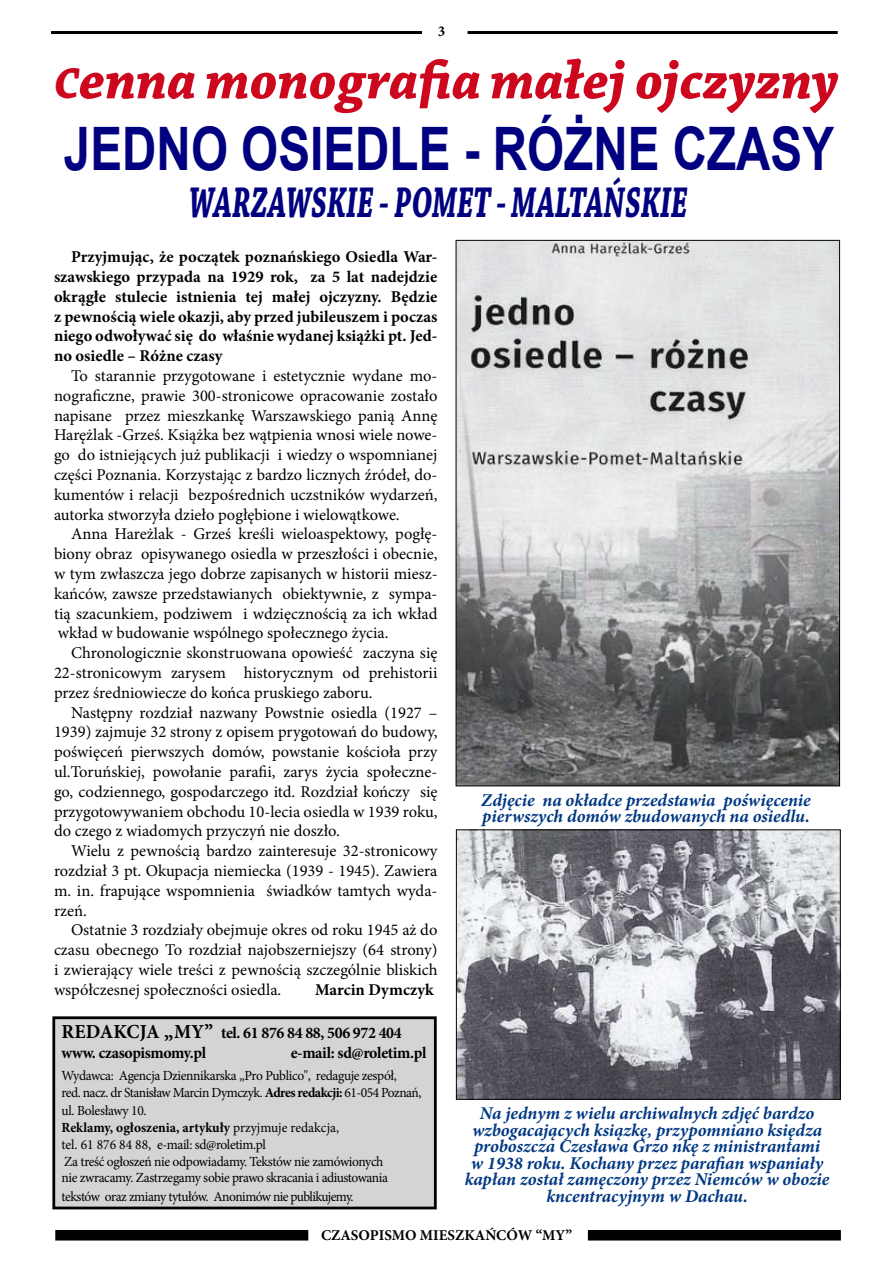
<style>
.page{position:relative;width:893px;height:1263px;background:#fff}
.page>*{position:absolute;margin:0;border:0;box-sizing:border-box;transform-origin:0 0}
.t1{font:700 60px "Arial";color:#000080;scale:.79 1}
.t2{font:italic 700 57px "Chaparral Pro";color:#cd071e;scale:.95 1}
.t3{font:italic 700 45.3px "Chaparral Pro";color:#000080;scale:.64 1}
.t4{font:700 19.95px "Minion Pro";color:#000}
.t5{font:italic 700 18px/16.5px "Minion Pro";letter-spacing:-.005em;color:#003882;text-align:center}
.t6{font:16.5px/19.8px "Minion Pro";color:#000;text-align:justify}
.t7{font:700 16.5px/19.8px "Minion Pro";color:#000;text-align:justify}
.t8{font:700 16.35px/19.5px "Minion Pro";letter-spacing:-.02em;color:#000}
.t9{font:700 15px "Minion Pro";color:#000}
.t10{font:13.95px/16.6px "Minion Pro";letter-spacing:-.035em;color:#000}
.s1{font-size:45.3px}
.s2{font-size:19.95px}
.s3{font-weight:700}
</style>
<div class="page">
<hr style="left:51px;top:31px;width:371px;height:3px;background:#000">
<hr style="left:467px;top:31px;width:371px;height:3px;background:#000">
<div style="left:55px;top:1230px;width:253px;height:10px;background:#000"></div>
<div style="left:588px;top:1230px;width:253px;height:10px;background:#000"></div>
<div style="left:54px;top:1018px;width:381px;height:190px;background:#d3d4d5"></div>
<div style="left:52px;top:1016px;width:385px;height:193px;border:3px solid #000"></div>
<img style="left:458px;top:242px;width:380px;height:542px">
<img style="left:458px;top:831px;width:381px;height:267px">
<div style="left:456px;top:829px;width:385px;height:271px;border:1px solid #000"></div>
<p class="t9" style="left:438px;top:21px;width:9px">3</p>
<h2 class="t2" style="left:54px;top:47px;width:828px"><span class="s1">C</span>enna monografia małej ojczyzny</h2>
<h1 class="t1" style="left:64px;top:109px;width:976px">JEDNO OSIEDLE - RÓŻNE CZASY</h1>
<h3 class="t3" style="left:189px;top:176px;width:781px">WARZAWSKIE - POMET - MALTAŃSKIE</h3>
<p class="t7" style="left:54px;top:247px;width:385px;text-indent:17px">Przyjmując, że początek poznańskiego Osiedla War&shy;szawskiego przypada na 1929 rok, za 5 lat nadejdzie okrągłe stulecie istnienia tej małej ojczyzny. Będzie z pewnością wiele okazji, aby przed jubileuszem i poczas niego odwoływać się do właśnie wydanej książki pt. Jed&shy;no osiedle – Różne czasy</p>
<p class="t6" style="left:54px;top:366px;width:385px;text-indent:17px">To starannie przygotowane i estetycznie wydane mo&shy;nograficzne, prawie 300-stronicowe opracowanie zostało napisane przez mieszkankę Warszawskiego panią Annę Harężlak -Grześ. Książka bez wątpienia wnosi wiele nowe&shy;go do istniejących już publikacji i wiedzy o wspomnianej części Poznania. Korzystając z bardzo licznych źródeł, do&shy;kumentów i relacji bezpośrednich uczstników wydarzeń, autorka stworzyła dzieło pogłębione i wielowątkowe.</p>
<p class="t6" style="left:54px;top:524px;width:385px;text-indent:17px">Anna Hareżlak - Grześ kreśli wieloaspektowy, pogłę&shy;biony obraz opisywanego osiedla w przeszłości i obecnie, w tym zwłaszcza jego dobrze zapisanych w historii miesz&shy;kańców, zawsze przedstawianych obiektywnie, z sympa&shy;tią szacunkiem, podziwem i wdzięcznością za ich wkład wkład w budowanie wspólnego społecznego życia.</p>
<p class="t6" style="left:54px;top:643px;width:385px;text-indent:17px">Chronologicznie skonstruowana opowieść zaczyna się 22-stronicowym zarysem historycznym od prehistorii przez średniowiecze do końca pruskiego zaboru.</p>
<p class="t6" style="left:54px;top:702px;width:385px;text-indent:17px">Następny rozdział nazwany Powstnie osiedla (1927 – 1939) zajmuje 32 strony z opisem prygotowań do budowy, poświęceń pierwszych domów, powstanie kościoła przy ul.Toruńskiej, powołanie parafii, zarys życia społeczne&shy;go, codziennego, gospodarczego itd. Rozdział kończy się przygotowywaniem obchodu 10-lecia osiedla w 1939 roku, do czego z wiadomych przyczyń nie doszło.</p>
<p class="t6" style="left:54px;top:841px;width:385px;text-indent:17px">Wielu z pewnością bardzo zainteresuje 32-stronicowy rozdział 3 pt. Okupacja niemiecka (1939 - 1945). Zawiera m. in. frapujące wspomnienia świadków tamtych wyda&shy;rzeń.</p>
<p class="t6" style="left:54px;top:920px;width:385px;text-indent:17px">Ostatnie 3 rozdziały obejmuje okres od roku 1945 aż do czasu obecnego To rozdział najobszerniejszy (64 strony) i zwierający wiele treści z pewnością szczególnie bliskich współczesnej społeczności osiedla.</p>
<p class="t7" style="left:315px;top:979px;width:120px">Marcin Dymczyk</p>
<p class="t8" style="left:62px;top:1023px;width:342px;text-indent:78px"><span class="s2">ja „MY”</span> tel. 61 876 84 88, 506 972 404 www. czasopismomy.pl</p>
<p class="t4" style="left:62px;top:1018px;width:53px">Redakc</p>
<p class="t8" style="left:291px;top:1042px;width:137px">e-mail: sd@roletim.pl</p>
<p class="t10" style="left:62px;top:1067px;width:361px">Wydawca: Agencja Dziennikarska „Pro Publico", redaguje zespół,<br>red. nacz. dr Stanisław Marcin Dymczyk. <span class="s3">Adres redakcji:</span> 61-054 Poznań,</p>
<p class="t10" style="left:62px;top:1103px;width:328px">ul. Bolesławy 10.<br><span class="s3">Reklamy, ogłoszenia, artykuły</span> przyjmuje redakcja,<br>tel. 61 876 84 88, e-mail: sd@roletim.pl<br>Za treść ogłoszeń nie odpowiadamy. Tekstów nie zamówionych nie zwracamy. Zastrzegamy sobie prawo skracania i adiustowania</p>
<p class="t10" style="left:62px;top:1188px;width:294px">tekstów oraz zmiany tytułów. Anonimów nie publikujemy.</p>
<p class="t5" style="left:481px;top:791px;width:331px;text-align:left">Zdjęcie na okładce przedstawia poświęcenie pierwszych domów zbudowanych na osiedlu.</p>
<p class="t5" style="left:465px;top:1105px;width:366px">Na jednym z wielu archiwalnych zdjęć bardzo wzbogacających ksiązkę, przypomniano księdza proboszcza Czesława Grzo nkę z ministrantami<br>w 1938 roku. Kochany przez parafian wspaniały kapłan został zamęczony przez Niemców w obozie kncentracyjnym w Dachau.</p>
<p class="t9" style="left:321px;top:1224px;width:252px">CZASOPISMO MIESZKAŃCÓW “MY”</p>
</div>
